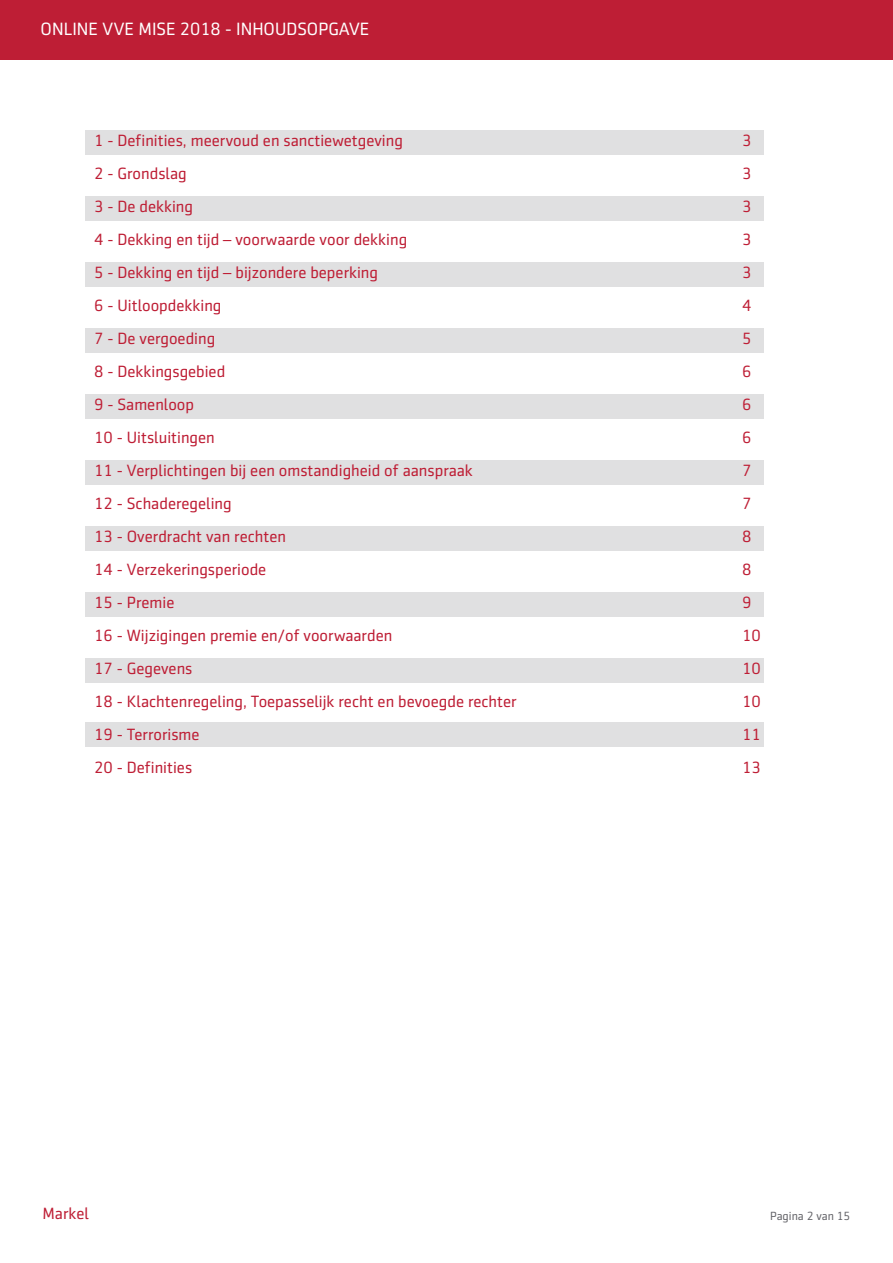
<style>
.page{position:relative;width:893px;height:1263px;background:#fff}
.page>*{position:absolute;margin:0;border:0;box-sizing:border-box;transform-origin:0 0}
.Überschrift_13_20_bo{font:18px "Sentico Sans DT";color:#fff}
.Inhaltsverzeichnis{font:16.5px "Sentico Sans DT";color:#be1e35}
.t1{font:12px "Sentico Sans DT";color:#65656a}
</style>
<div class="page">
<div style="left:86px;top:130px;width:678px;height:24px;background:#e0e0e1"></div>
<div style="left:86px;top:196px;width:678px;height:24px;background:#e0e0e1"></div>
<div style="left:86px;top:262px;width:678px;height:24px;background:#e0e0e1"></div>
<div style="left:86px;top:328px;width:678px;height:24px;background:#e0e0e1"></div>
<div style="left:86px;top:394px;width:678px;height:25px;background:#e0e0e1"></div>
<div style="left:86px;top:460px;width:678px;height:24px;background:#e0e0e1"></div>
<div style="left:86px;top:526px;width:678px;height:25px;background:#e0e0e1"></div>
<div style="left:86px;top:722px;width:678px;height:25px;background:#e0e0e1"></div>
<div style="left:86px;top:592px;width:678px;height:25px;background:#e0e0e1"></div>
<div style="left:86px;top:658px;width:678px;height:25px;background:#e0e0e1"></div>
<div style="left:0;top:0;width:893px;height:59px;background:#be1e35"></div>
<p class="Überschrift_13_20_bo" style="left:41px;top:19px;width:330px">ONLINE VVE MISE 2018 - INHOUDSOPGAVE</p>
<p class="Inhaltsverzeichnis" style="left:94px;top:132px;width:310px">1 - Definities, meervoud en sanctiewetgeving</p>
<p class="Inhaltsverzeichnis" style="left:742px;top:132px;width:11px">3</p>
<p class="Inhaltsverzeichnis" style="left:94px;top:165px;width:94px">2 - Grondslag</p>
<p class="Inhaltsverzeichnis" style="left:742px;top:165px;width:11px">3</p>
<p class="Inhaltsverzeichnis" style="left:94px;top:198px;width:101px">3 - De dekking</p>
<p class="Inhaltsverzeichnis" style="left:742px;top:198px;width:11px">3</p>
<p class="Inhaltsverzeichnis" style="left:94px;top:231px;width:315px">4 - Dekking en tijd – voorwaarde voor dekking</p>
<p class="Inhaltsverzeichnis" style="left:742px;top:231px;width:11px">3</p>
<p class="Inhaltsverzeichnis" style="left:94px;top:264px;width:286px">5 - Dekking en tijd – bijzondere beperking</p>
<p class="Inhaltsverzeichnis" style="left:742px;top:264px;width:11px">3</p>
<p class="Inhaltsverzeichnis" style="left:94px;top:297px;width:129px">6 - Uitloopdekking</p>
<p class="Inhaltsverzeichnis" style="left:742px;top:297px;width:11px">4</p>
<p class="Inhaltsverzeichnis" style="left:94px;top:330px;width:123px">7 - De vergoeding</p>
<p class="Inhaltsverzeichnis" style="left:742px;top:330px;width:11px">5</p>
<p class="Inhaltsverzeichnis" style="left:94px;top:363px;width:133px">8 - Dekkingsgebied</p>
<p class="Inhaltsverzeichnis" style="left:742px;top:363px;width:11px">6</p>
<p class="Inhaltsverzeichnis" style="left:94px;top:396px;width:102px">9 - Samenloop</p>
<p class="Inhaltsverzeichnis" style="left:742px;top:396px;width:11px">6</p>
<p class="Inhaltsverzeichnis" style="left:94px;top:429px;width:122px">10 - Uitsluitingen</p>
<p class="Inhaltsverzeichnis" style="left:742px;top:429px;width:11px">6</p>
<p class="Inhaltsverzeichnis" style="left:94px;top:462px;width:380px">11 - Verplichtingen bij een omstandigheid of aanspraak</p>
<p class="Inhaltsverzeichnis" style="left:742px;top:462px;width:11px">7</p>
<p class="Inhaltsverzeichnis" style="left:94px;top:495px;width:139px">12 - Schaderegeling</p>
<p class="Inhaltsverzeichnis" style="left:742px;top:495px;width:11px">7</p>
<p class="Inhaltsverzeichnis" style="left:94px;top:528px;width:193px">13 - Overdracht van rechten</p>
<p class="Inhaltsverzeichnis" style="left:742px;top:528px;width:11px">8</p>
<p class="Inhaltsverzeichnis" style="left:94px;top:561px;width:174px">14 - Verzekeringsperiode</p>
<p class="Inhaltsverzeichnis" style="left:742px;top:561px;width:11px">8</p>
<p class="Inhaltsverzeichnis" style="left:94px;top:594px;width:82px">15 - Premie</p>
<p class="Inhaltsverzeichnis" style="left:742px;top:594px;width:11px">9</p>
<p class="Inhaltsverzeichnis" style="left:94px;top:627px;width:300px">16 - Wijzigingen premie en/of voorwaarden</p>
<p class="Inhaltsverzeichnis" style="left:742px;top:627px;width:20px">10</p>
<p class="Inhaltsverzeichnis" style="left:94px;top:660px;width:100px">17 - Gegevens</p>
<p class="Inhaltsverzeichnis" style="left:742px;top:660px;width:20px">10</p>
<p class="Inhaltsverzeichnis" style="left:94px;top:693px;width:424px">18 - Klachtenregeling, Toepasselijk recht en bevoegde rechter</p>
<p class="Inhaltsverzeichnis" style="left:742px;top:693px;width:20px">10</p>
<p class="Inhaltsverzeichnis" style="left:94px;top:726px;width:107px">19 - Terrorisme</p>
<p class="Inhaltsverzeichnis" style="left:742px;top:726px;width:20px">11</p>
<p class="Inhaltsverzeichnis" style="left:94px;top:759px;width:100px">20 - Definities</p>
<p class="Inhaltsverzeichnis" style="left:742px;top:759px;width:20px">13</p>
<p class="Inhaltsverzeichnis" style="left:43px;top:1204px;width:48px">Markel</p>
<p class="t1" style="left:770px;top:1210px;width:82px">Pagina 2 van 15</p>
</div>
